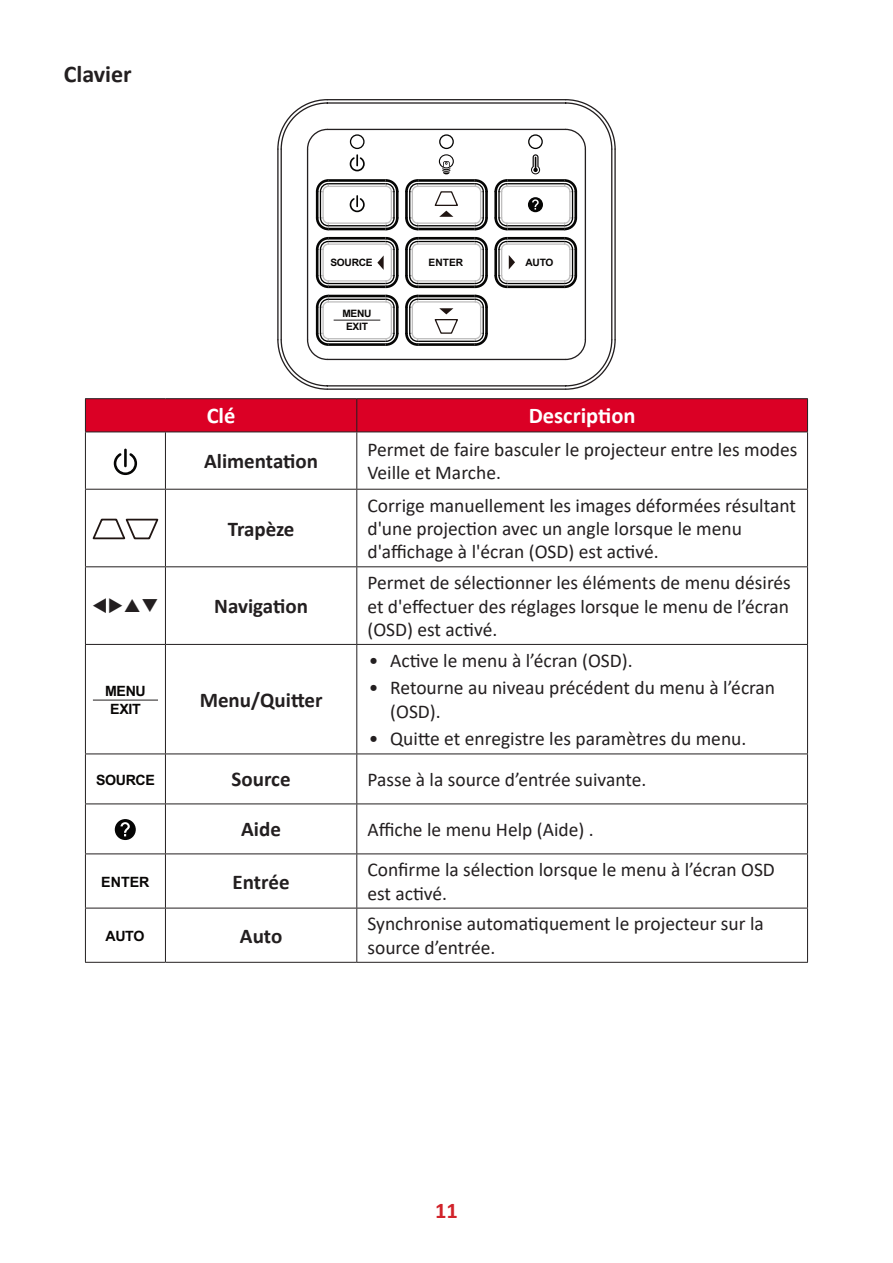
<style>
.page{position:relative;width:893px;height:1263px;background:#fff}
.page>*{position:absolute;margin:0;border:0;box-sizing:border-box;transform-origin:0 0}
.Heading_3{font:700 24px "Calibri";color:#231f20}
.Table-Header{font:700 22.5px "Calibri";color:#fff}
.t1{font:700 22.5px "Calibri";color:#d1232a}
.Table-Menu{font:700 21px "Calibri";color:#231f20}
.Table-Body{font:19.5px/23.4px "Calibri";color:#231f20}
.Table-Menu-2{font:18px "Wingdings 3";color:#231f20}
.t2{font:700 15.75px "Arial";color:#080605}
.t3{font:700 14.25px/18.6px "Arial";letter-spacing:-.025em;color:#080605;text-align:center}
.t4{font:700 10.2px/13.4px "Arial";letter-spacing:-.025em;color:#080605;text-align:center}
</style>
<div class="page">
<svg style="left:277px;top:99px;width:339px;height:291px"></svg>
<svg style="left:316px;top:154px;width:271px;height:207px"></svg>
<div style="left:86px;top:399px;width:721px;height:33px;background:#db0025"></div>
<hr style="left:85px;top:398px;width:80px;height:1px;background:#231f20">
<hr style="left:85px;top:399px;width:1px;height:33px;background:#231f20">
<hr style="left:165px;top:398px;width:192px;height:1px;background:#231f20">
<hr style="left:357px;top:398px;width:451px;height:1px;background:#231f20">
<hr style="left:356px;top:399px;width:1px;height:33px;background:#231f20">
<hr style="left:807px;top:399px;width:1px;height:33px;background:#231f20">
<hr style="left:85px;top:432px;width:80px;height:1px;background:#231f20">
<hr style="left:85px;top:432px;width:1px;height:57px;background:#231f20">
<hr style="left:165px;top:432px;width:192px;height:1px;background:#231f20">
<hr style="left:165px;top:432px;width:1px;height:57px;background:#231f20">
<hr style="left:357px;top:432px;width:451px;height:1px;background:#231f20">
<hr style="left:356px;top:432px;width:1px;height:57px;background:#231f20">
<hr style="left:807px;top:432px;width:1px;height:57px;background:#231f20">
<hr style="left:85px;top:489px;width:80px;height:1px;background:#231f20">
<hr style="left:85px;top:490px;width:1px;height:76px;background:#231f20">
<hr style="left:165px;top:489px;width:192px;height:1px;background:#231f20">
<hr style="left:165px;top:490px;width:1px;height:76px;background:#231f20">
<hr style="left:357px;top:489px;width:451px;height:1px;background:#231f20">
<hr style="left:356px;top:490px;width:1px;height:76px;background:#231f20">
<hr style="left:807px;top:490px;width:1px;height:76px;background:#231f20">
<hr style="left:85px;top:566px;width:80px;height:1px;background:#231f20">
<hr style="left:85px;top:567px;width:1px;height:77px;background:#231f20">
<hr style="left:165px;top:566px;width:192px;height:1px;background:#231f20">
<hr style="left:165px;top:567px;width:1px;height:77px;background:#231f20">
<hr style="left:357px;top:566px;width:451px;height:1px;background:#231f20">
<hr style="left:356px;top:567px;width:1px;height:77px;background:#231f20">
<hr style="left:807px;top:567px;width:1px;height:77px;background:#231f20">
<hr style="left:85px;top:644px;width:80px;height:1px;background:#231f20">
<hr style="left:85px;top:645px;width:1px;height:108px;background:#231f20">
<hr style="left:165px;top:644px;width:192px;height:1px;background:#231f20">
<hr style="left:165px;top:645px;width:1px;height:108px;background:#231f20">
<hr style="left:357px;top:644px;width:451px;height:1px;background:#231f20">
<hr style="left:356px;top:645px;width:1px;height:108px;background:#231f20">
<hr style="left:807px;top:645px;width:1px;height:108px;background:#231f20">
<hr style="left:85px;top:753px;width:80px;height:1px;background:#231f20">
<hr style="left:85px;top:754px;width:1px;height:49px;background:#231f20">
<hr style="left:165px;top:753px;width:192px;height:1px;background:#231f20">
<hr style="left:165px;top:754px;width:1px;height:49px;background:#231f20">
<hr style="left:357px;top:753px;width:451px;height:1px;background:#231f20">
<hr style="left:356px;top:754px;width:1px;height:49px;background:#231f20">
<hr style="left:807px;top:754px;width:1px;height:49px;background:#231f20">
<hr style="left:85px;top:803px;width:80px;height:1px;background:#231f20">
<hr style="left:85px;top:804px;width:1px;height:49px;background:#231f20">
<hr style="left:165px;top:803px;width:192px;height:1px;background:#231f20">
<hr style="left:165px;top:804px;width:1px;height:49px;background:#231f20">
<hr style="left:357px;top:803px;width:451px;height:1px;background:#231f20">
<hr style="left:356px;top:804px;width:1px;height:49px;background:#231f20">
<hr style="left:807px;top:804px;width:1px;height:49px;background:#231f20">
<hr style="left:85px;top:853px;width:80px;height:1px;background:#231f20">
<hr style="left:85px;top:854px;width:1px;height:54px;background:#231f20">
<hr style="left:165px;top:853px;width:192px;height:1px;background:#231f20">
<hr style="left:165px;top:854px;width:1px;height:54px;background:#231f20">
<hr style="left:357px;top:853px;width:451px;height:1px;background:#231f20">
<hr style="left:356px;top:854px;width:1px;height:54px;background:#231f20">
<hr style="left:807px;top:854px;width:1px;height:54px;background:#231f20">
<hr style="left:85px;top:908px;width:80px;height:1px;background:#231f20">
<hr style="left:85px;top:908px;width:1px;height:54px;background:#231f20">
<hr style="left:165px;top:908px;width:192px;height:1px;background:#231f20">
<hr style="left:165px;top:908px;width:1px;height:54px;background:#231f20">
<hr style="left:357px;top:908px;width:451px;height:1px;background:#231f20">
<hr style="left:356px;top:908px;width:1px;height:54px;background:#231f20">
<hr style="left:807px;top:908px;width:1px;height:54px;background:#231f20">
<hr style="left:85px;top:962px;width:80px;height:1px;background:#231f20">
<hr style="left:165px;top:962px;width:192px;height:1px;background:#231f20">
<hr style="left:357px;top:962px;width:451px;height:1px;background:#231f20">
<svg style="left:113px;top:448px;width:25px;height:28px"></svg>
<hr style="left:124px;top:449px;width:3px;height:18px;background:#050504">
<svg style="left:92px;top:518px;width:67px;height:22px"></svg>
<svg style="left:93px;top:699px;width:65px;height:1px"></svg>
<hr style="left:93px;top:700px;width:65px;height:1px;background:#211d1e">
<svg style="left:114px;top:819px;width:22px;height:21px"></svg>
<p class="Heading_3" style="left:64px;top:57px;width:69px">Clavier</p>
<p class="t4" style="left:330px;top:256px;width:44px">SOURCE</p>
<p class="t4" style="left:429px;top:256px;width:36px">ENTER</p>
<p class="t4" style="left:525px;top:256px;width:29px">AUTO</p>
<p class="t4" style="left:342px;top:307px;width:31px">MENU<br>EXIT</p>
<p class="Table-Header" style="left:207px;top:400px;width:30px">Clé</p>
<p class="Table-Header" style="left:529px;top:400px;width:108px">Description</p>
<p class="Table-Menu" style="left:204px;top:446px;width:115px">Alimentation</p>
<p class="Table-Body" style="left:367px;top:437px;width:432px">Permet de faire basculer le projecteur entre les modes<br>Veille et Marche.</p>
<p class="Table-Menu" style="left:228px;top:514px;width:68px">Trapèze</p>
<p class="Table-Body" style="left:367px;top:493px;width:430px">Corrige manuellement les images déformées résultant d'une projection avec un angle lorsque le menu d'affichage à l'écran (OSD) est activé.</p>
<p class="t2" style="left:386px;top:542px;width:45px">AUTO</p>
<p class="Table-Menu-2" style="left:92px;top:596px;width:68px">▼◆ ❑</p>
<p class="Table-Menu" style="left:214px;top:591px;width:95px">Navigation</p>
<p class="t3" style="left:219px;top:609px;width:40px">AUTO</p>
<p class="t3" style="left:105px;top:682px;width:42px">MENU<br>EXIT</p>
<p class="Table-Menu" style="left:200px;top:685px;width:124px">Menu/Quitter</p>
<p class="Table-Body" style="left:367px;top:570px;width:425px;text-align:justify">Permet de sélectionner les éléments de menu désirés et d'effectuer des réglages lorsque le menu de l’écran (OSD) est activé.</p>
<p class="t3" style="left:361px;top:610px;width:40px">AUTO</p>
<p class="Table-Body" style="left:369px;top:648px;width:265px">• Active le menu à l’écran (OSD).</p>
<p class="Table-Body" style="left:390px;top:676px;width:386px;text-indent:-21px">• Retourne au niveau précédent du menu à l’écran (OSD).</p>
<p class="Table-Body" style="left:369px;top:727px;width:379px">• Quitte et enregistre les paramètres du menu.</p>
<p class="t3" style="left:233px;top:771px;width:50px">ENTER</p>
<p class="Table-Body" style="left:367px;top:767px;width:280px">Passe à la source d’entrée suivante.</p>
<p class="t3" style="left:96px;top:771px;width:61px">SOURCE</p>
<p class="Table-Menu" style="left:232px;top:765px;width:60px">Source</p>
<p class="t3" style="left:368px;top:771px;width:40px">AUTO</p>
<p class="Table-Menu" style="left:241px;top:814px;width:41px">Aide</p>
<p class="Table-Body" style="left:367px;top:817px;width:228px">Affiche le menu Help (Aide) .</p>
<p class="t3" style="left:101px;top:873px;width:50px">ENTER</p>
<p class="Table-Menu" style="left:233px;top:867px;width:58px">Entrée</p>
<p class="t3" style="left:236px;top:873px;width:40px">AUTO</p>
<p class="t3" style="left:105px;top:927px;width:40px">AUTO</p>
<p class="Table-Menu" style="left:240px;top:921px;width:44px">Auto</p>
<p class="Table-Body" style="left:367px;top:857px;width:409px">Confirme la sélection lorsque le menu à l’écran OSD est activé.</p>
<p class="Table-Body" style="left:367px;top:912px;width:398px">Synchronise automatiquement le projecteur sur la source d’entrée.</p>
<p class="t1" style="left:435px;top:1194px;width:24px">11</p>
</div>
